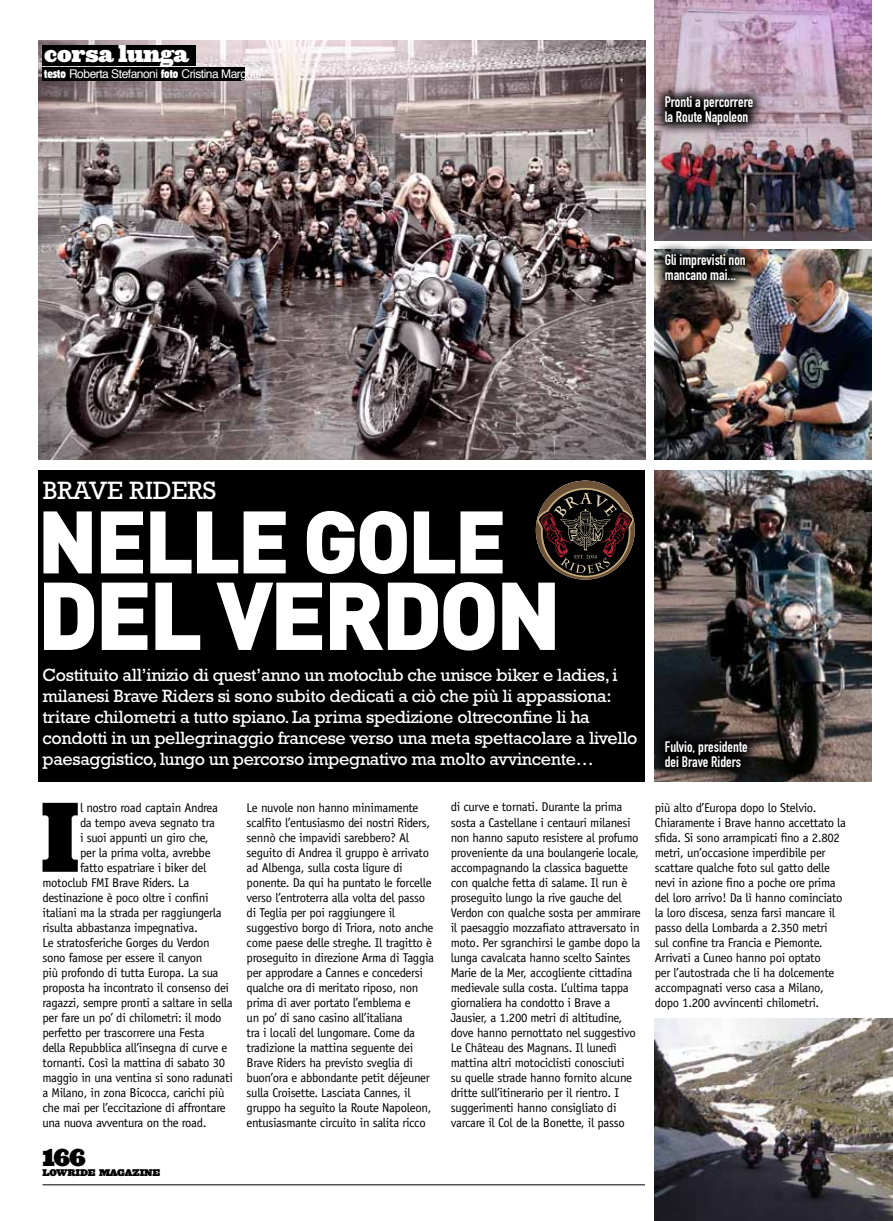
<style>
.page{position:relative;width:893px;height:1221px;background:#fff}
.page>*{position:absolute;margin:0;border:0;box-sizing:border-box;transform-origin:0 0}
.t1{font:700 98.4px "Stag";color:#000}
.t2{font:900 94.5px "DIN";letter-spacing:-.04em;color:#fff}
.t3{font:900 87px "DIN";letter-spacing:-.04em;color:#fff}
.t4{font:25.5px "Rockwell Std";color:#fff}
.t5{font:22.5px "Ziggurat HTF Black";color:#fff}
.t6{font:22.5px "Ziggurat HTF Black";color:#000}
.t7{font:18px/21px "Rockwell Std";letter-spacing:-.02em;color:#fff}
.t8{font:15px/15px "DIN Engschrift";color:#fff}
.t9{font:12.75px/15px "Officina Sans";letter-spacing:-.025em;color:#000}
.t10{font:12px "Helvetica";letter-spacing:-.04em;color:#fff}
.t11{font:9px "Ziggurat HTF Black";letter-spacing:-.03em;color:#000}
.s1{font-family:"Block BE";font-stretch:condensed}
</style>
<div class="page">
<div style="left:39px;top:470px;width:606px;height:311px;background:#000"></div>
<img style="left:39px;top:40px;width:606px;height:419px">
<img style="left:655px;top:0;width:217px;height:241px">
<img style="left:655px;top:250px;width:217px;height:209px">
<img style="left:655px;top:470px;width:217px;height:311px">
<img style="left:655px;top:1018px;width:238px;height:202px">
<div style="left:43px;top:45px;width:153px;height:20px;background:#000"></div>
<div style="left:43px;top:68px;width:202px;height:13px;background:#000"></div>
<svg style="left:654px;top:727px;width:106px;height:53px"></svg>
<img style="left:654px;top:243px;width:104px;height:50px">
<svg style="left:654px;top:84px;width:112px;height:55px"></svg>
<hr style="left:43px;top:1184px;width:602px;height:1px;background:#000">
<svg style="left:536px;top:480px;width:99px;height:99px"></svg>
<h3 class="t5" style="left:44px;top:39px;width:147px">CORSA LUNGA</h3>
<p class="t10" style="left:44px;top:65px;width:218px"><span class="s1">testo</span> Roberta Stefanoni <span class="s1">foto</span> Cristina Margutti</p>
<p class="t8" style="left:665px;top:94px;width:90px">Pronti a percorrere la Route Napoleon</p>
<p class="t8" style="left:665px;top:252px;width:83px">Gli imprevisti non mancano mai...</p>
<h3 class="t4" style="left:43px;top:476px;width:175px">BRAVE RIDERS</h3>
<h3 class="t3" style="left:37px;top:483px;width:471px">NELLE GOLE</h3>
<h2 class="t2" style="left:37px;top:552px;width:512px">DEL VERDON</h2>
<p class="t7" style="left:43px;top:663px;width:597px">Costituito all’inizio di quest’anno un motoclub che unisce biker e ladies, i milanesi Brave Riders si sono subito dedicati a ciò che più li appassiona: tritare chilometri a tutto spiano. La prima spedizione oltreconfine li ha condotti in un pellegrinaggio francese verso una meta spettacolare a livello paesaggistico, lungo un percorso impegnativo ma molto avvincente…</p>
<h1 class="t1" style="left:42px;top:800px;width:38px">I</h1>
<p class="t9" style="left:80px;top:800px;width:140px">l nostro road captain Andrea</p>
<p class="t9" style="left:80px;top:815px;width:137px">da tempo aveva segnato tra</p>
<p class="t9" style="left:80px;top:829px;width:130px">i suoi appunti un giro che,</p>
<p class="t9" style="left:80px;top:844px;width:132px">per la prima volta, avrebbe</p>
<p class="t9" style="left:80px;top:859px;width:128px">fatto espatriare i biker del</p>
<p class="t9" style="left:43px;top:874px;width:148px">motoclub FMI Brave Riders. La</p>
<p class="t9" style="left:43px;top:889px;width:168px">destinazione è poco oltre i confini</p>
<p class="t9" style="left:43px;top:904px;width:181px">italiani ma la strada per raggiungerla</p>
<p class="t9" style="left:43px;top:919px;width:157px">risulta abbastanza impegnativa.</p>
<p class="t9" style="left:43px;top:934px;width:169px">Le stratosferiche Gorges du Verdon</p>
<p class="t9" style="left:43px;top:949px;width:161px">sono famose per essere il canyon</p>
<p class="t9" style="left:43px;top:964px;width:177px">più profondo di tutta Europa. La sua</p>
<p class="t9" style="left:43px;top:979px;width:188px">proposta ha incontrato il consenso dei</p>
<p class="t9" style="left:43px;top:994px;width:192px">ragazzi, sempre pronti a saltare in sella</p>
<p class="t9" style="left:43px;top:1009px;width:181px">per fare un po’ di chilometri: il modo</p>
<p class="t9" style="left:43px;top:1024px;width:164px">perfetto per trascorrere una Festa</p>
<p class="t9" style="left:43px;top:1039px;width:186px">della Repubblica all’insegna di curve e</p>
<p class="t9" style="left:43px;top:1054px;width:184px">tornanti. Così la mattina di sabato 30</p>
<p class="t9" style="left:43px;top:1069px;width:192px">maggio in una ventina si sono radunati</p>
<p class="t9" style="left:43px;top:1084px;width:183px">a Milano, in zona Bicocca, carichi più</p>
<p class="t9" style="left:43px;top:1099px;width:185px">che mai per l’eccitazione di affrontare</p>
<p class="t9" style="left:43px;top:1114px;width:165px">una nuova avventura on the road.</p>
<h3 class="t6" style="left:43px;top:1142px;width:45px">166</h3>
<p class="t11" style="left:43px;top:1166px;width:119px">LOWRIDE MAGAZINE</p>
<p class="t9" style="left:247px;top:799px;width:189px">Le nuvole non hanno minimamente scalfito l’entusiasmo dei nostri Riders, sennò che impavidi sarebbero? Al seguito di Andrea il gruppo è arrivato ad Albenga, sulla costa ligure di ponente. Da qui ha puntato le forcelle verso l’entroterra alla volta del passo di Teglia per poi raggiungere il suggestivo borgo di Triora, noto anche come paese delle streghe. Il tragitto è proseguito in direzione Arma di Taggia per approdare a Cannes e concedersi qualche ora di meritato riposo, non prima di aver portato l’emblema e<br>un po’ di sano casino all’italiana<br>tra i locali del lungomare. Come da tradizione la mattina seguente dei Brave Riders ha previsto sveglia di buon’ora e abbondante petit déjeuner sulla Croisette. Lasciata Cannes, il gruppo ha seguito la Route Napoleon, entusiasmante circuito in salita ricco</p>
<p class="t9" style="left:451px;top:799px;width:191px">di curve e tornati. Durante la prima sosta a Castellane i centauri milanesi non hanno saputo resistere al profumo proveniente da una boulangerie locale, accompagnando la classica baguette con qualche fetta di salame. Il run è proseguito lungo la rive gauche del Verdon con qualche sosta per ammirare il paesaggio mozzafiato attraversato in moto. Per sgranchirsi le gambe dopo la lunga cavalcata hanno scelto Saintes Marie de la Mer, accogliente cittadina medievale sulla costa. L’ultima tappa giornaliera ha condotto i Brave a Jausier, a 1.200 metri di altitudine, dove hanno pernottato nel suggestivo Le Château des Magnans. Il lunedì mattina altri motociclisti conosciuti<br>su quelle strade hanno fornito alcune dritte sull’itinerario per il rientro. I suggerimenti hanno consigliato di varcare il Col de la Bonette, il passo</p>
<p class="t8" style="left:665px;top:739px;width:84px">Fulvio, presidente dei Brave Riders</p>
<p class="t9" style="left:655px;top:800px;width:193px">più alto d’Europa dopo lo Stelvio.<br>Chiaramente i Brave hanno accettato la sfida. Si sono arrampicati fino a 2.802 metri, un’occasione imperdibile per scattare qualche foto sul gatto delle nevi in azione fino a poche ore prima del loro arrivo! Da lì hanno cominciato la loro discesa, senza farsi mancare il passo della Lombarda a 2.350 metri<br>sul confine tra Francia e Piemonte.<br>Arrivati a Cuneo hanno poi optato<br>per l’autostrada che li ha dolcemente accompagnati verso casa a Milano, dopo 1.200 avvincenti chilometri.</p>
</div>
